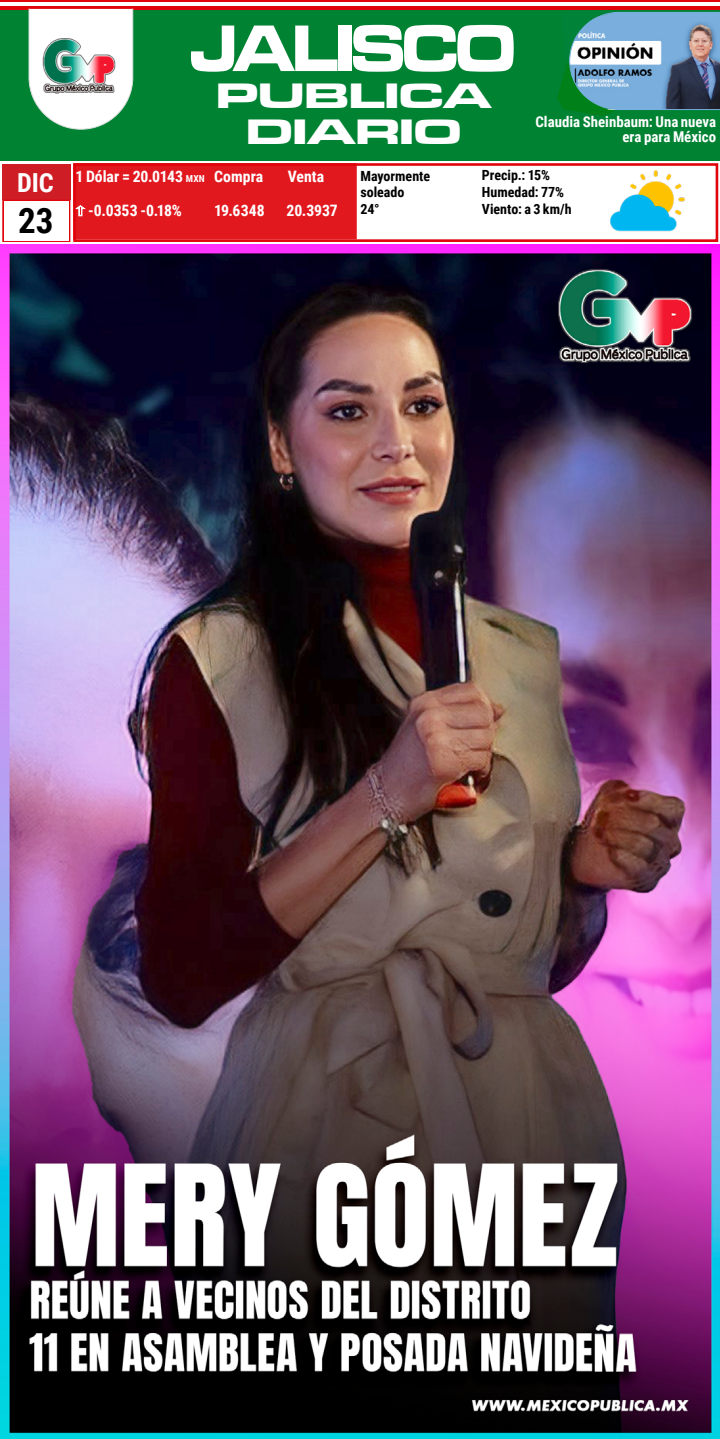
<style>
.page{position:relative;width:720px;height:1439px;background:#fff}
.page>*{position:absolute;margin:0;border:0;box-sizing:border-box;transform-origin:0 0}
.t1{font:68.25px "Microgramma D Bold Exte";letter-spacing:-.04em;color:#fff;scale:.9 1}
.t2{font:36.49px/35.8px "Microgramma D Bold Exte";color:#fff;text-align:center;scale:1.33 1}
.t3{font:700 35px "Roboto Condensed";color:#000}
.t4{font:700 26.25px "Roboto Condensed";color:#fff}
.t5{font:700 15.75px/33.2px "Roboto Condensed";color:#fff}
.t6{font:700 14.88px/14.9px "Roboto Condensed";color:#fff;text-align:right}
.t7{font:700 14px/16.6px "Roboto Condensed";color:#000}
.s1{font-size:9.62px}
</style>
<div class="page">
<div style="left:73px;top:163px;width:645px;height:79px;border:3px solid #e0040b"></div>
<div style="left:73px;top:163px;width:283px;height:76px;background:#e2181f;border:3px solid #e0040b"></div>
<div style="left:0;top:10px;width:719px;height:151px;background:#008233"></div>
<hr style="left:0;top:7px;width:719px;height:3px;background:#e0040b">
<hr style="left:0;top:0;width:719px;height:2px;background:#e0040b">
<svg style="left:29px;top:8px;width:104px;height:122px;background:#c8d6cd"></svg>
<svg style="left:557px;top:11px;width:162px;height:105px;background:#63949c"></svg>
<div style="left:2px;top:164px;width:68px;height:36px;background:#cf1d25"></div>
<div style="left:2px;top:200px;width:68px;height:42px;border:2px solid #e0040b"></div>
<div style="left:4px;top:201px;width:65px;height:40px;background:#fff"></div>
<img style="left:603px;top:163px;width:88px;height:79px">
<img style="left:0;top:244px;width:719px;height:1195px">
<h3 class="t4" style="left:17px;top:164px;width:38px">DIC</h3>
<h3 class="t3" style="left:18px;top:196px;width:37px">23</h3>
<h1 class="t1" style="left:191px;top:2px;width:362px">JALISCO</h1>
<p class="t5" style="left:75px;top:160px;width:131px">1 Dólar = 20.0143 <span class="s1">MXN </span>⇧ -0.0353 -0.18%</p>
<h2 class="t2" style="left:216px;top:77px;width:208px">PUBLICA<br>DIARIO</h2>
<p class="t7" style="left:360px;top:167px;width:71px">Mayormente soleado<br>24°</p>
<p class="t7" style="left:481px;top:167px;width:91px">Precip.: 15%<br>Humedad: 77%<br>Viento: a 3 km/h</p>
<p class="t6" style="left:535px;top:113px;width:182px">Claudia Sheinbaum: Una nueva era para México</p>
<p class="t5" style="left:214px;top:160px;width:51px">Compra</p>
<p class="t5" style="left:288px;top:160px;width:38px">Venta</p>
<p class="t5" style="left:214px;top:193px;width:52px">19.6348</p>
<p class="t5" style="left:286px;top:193px;width:53px">20.3937</p>
</div>
